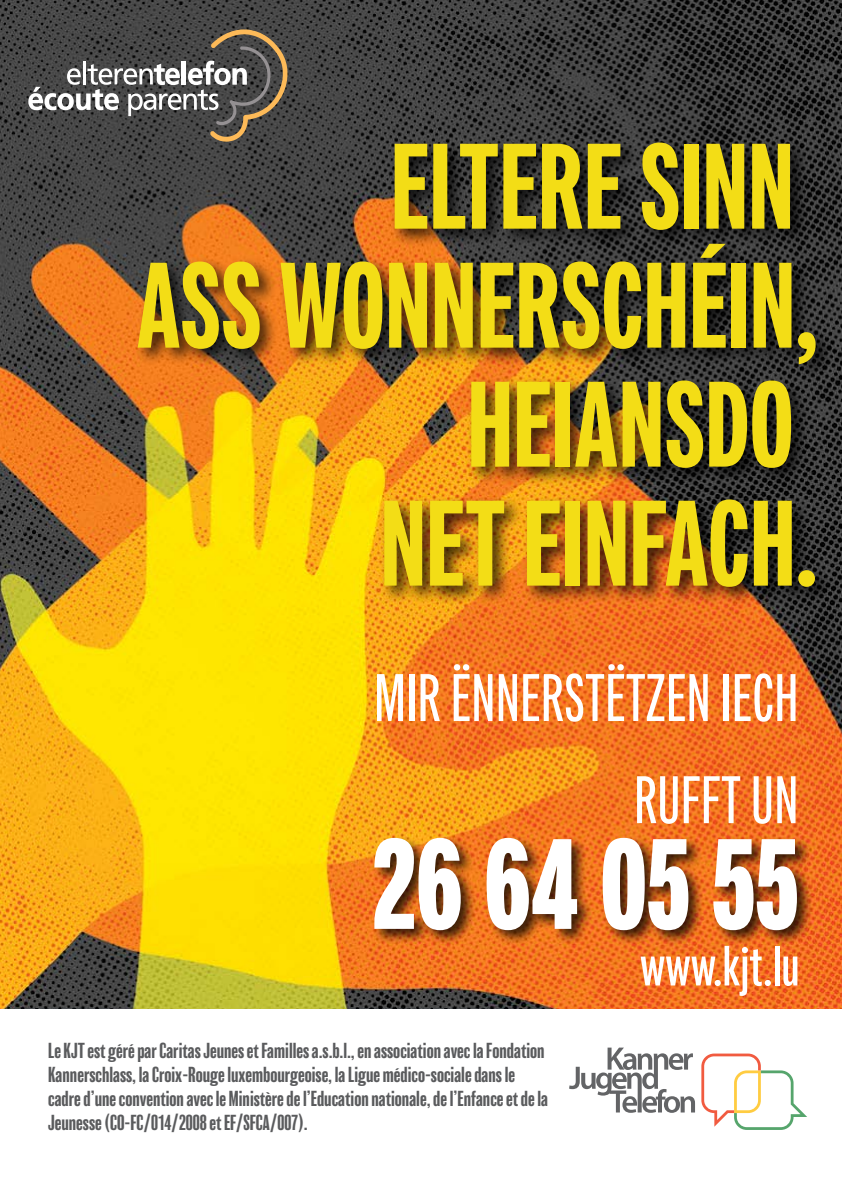
<style>
.page{position:relative;width:842px;height:1191px;background:#fff}
.page>*{position:absolute;margin:0;border:0;box-sizing:border-box;transform-origin:0 0}
.t1{font:900 130px "Fairweather";color:#fff}
.t2{font:800 123px/118.9px "Fairweather";color:#f3dd16;text-align:right}
.t3{font:600 68px "Fairweather";color:#fff}
.t4{font:700 55px "Fairweather";color:#fff}
.t5{font:condensed 20px/24px "Balboa";color:#5a5b5d}
</style>
<div class="page">
<img style="left:0;top:0;width:842px;height:1008px">
<svg style="left:701px;top:1053px;width:106px;height:77px"></svg>
<svg style="left:569px;top:1047px;width:126px;height:65px"></svg>
<svg style="left:28px;top:28px;width:261px;height:114px;background:#5f5d5a"></svg>
<div style="left:134px;top:137px;width:700px;height:468px;background:#000;opacity:.75"></div>
<div style="left:372px;top:835px;width:441px;height:110px;background:#000;opacity:.75"></div>
<h2 class="t2" style="left:136px;top:128px;width:683px">ELTERE SINN<br>ASS WONNERSCHÉIN,<br>HEIANSDO<br>NET EINFACH.</h2>
<h3 class="t3" style="left:374px;top:661px;width:426px">MIR ËNNERSTËTZEN IECH</h3>
<h3 class="t3" style="left:634px;top:763px;width:166px">RUFFT UN</h3>
<h1 class="t1" style="left:372px;top:810px;width:428px">26 64 05 55</h1>
<h3 class="t4" style="left:640px;top:936px;width:161px">www.kjt.lu</h3>
<p class="t5" style="left:48px;top:1039px;width:501px">Le KJT est géré par Caritas Jeunes et Familles a.s.b.l., en association avec la Fondation Kannerschlass, la Croix-Rouge luxembourgeoise, la Ligue médico-sociale dans le cadre d’une convention avec le Ministère de l’Education nationale, de l’Enfance et de la Jeunesse (CO-FC/014/2008 et EF/SFCA/007).</p>
</div>
